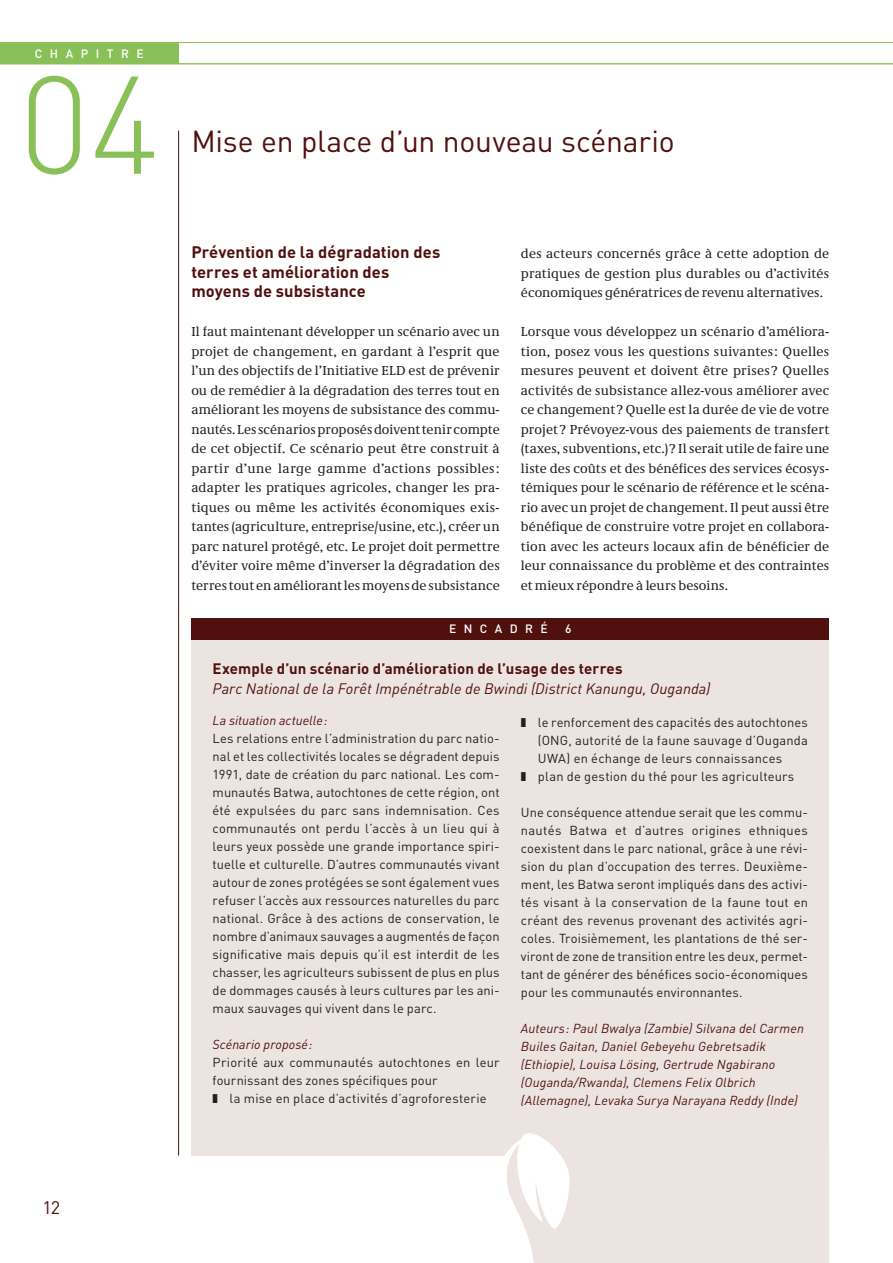
<style>
.page{position:relative;width:893px;height:1263px;background:#fff}
.page>*{position:absolute;margin:0;border:0;box-sizing:border-box;transform-origin:0 0}
.t1{font:300 136.5px "DIN";color:#8ac058}
.Headline{font:30px "DIN";letter-spacing:-.005em;color:#50100d}
.Zwischentitel{font:18px "DIN";color:#50100d}
.Zwischentitel-2{font:700 16.5px/19.5px "DIN";letter-spacing:.005em;color:#50100d}
.Kastenhead_rot{font:italic 15px "DIN";letter-spacing:.005em;color:#50100d}
.Kastenhead_rot-2{font:700 15px "DIN";letter-spacing:.01em;color:#50100d}
.Fließtext_fr{font:13.5px/19.5px "Neue Demos";letter-spacing:.01em;color:#231f20;text-align:justify}
.Kastenbody_1__Abs{font:12.9px/18px "DIN";letter-spacing:.015em;color:#231f20;text-align:justify}
.Kasten_Hervorhebung{font:italic 12.9px/18px "DIN";letter-spacing:.015em;color:#50100d}
.Kastenbody_1__Abs-2{font:italic 12.9px "DIN";letter-spacing:.005em;color:#50100d}
.t2{font:500 12px "DIN";letter-spacing:.62em;color:#fff}
</style>
<div class="page">
<hr style="left:0;top:42px;width:893px;height:1px;background:#8ac058">
<hr style="left:0;top:63px;width:893px;height:1px;background:#8ac058">
<div style="left:0;top:43px;width:179px;height:21px;background:#8ac058"></div>
<hr style="left:178px;top:131px;width:1px;height:1024px;background:#50100d">
<div style="left:191px;top:629px;width:638px;height:526px;background:#ebe4e1"></div>
<div style="left:191px;top:618px;width:638px;height:21px;background:#50100d"></div>
<svg style="left:469px;top:1133px;width:360px;height:130px"></svg>
<p class="t2" style="left:35px;top:46px;width:110px">CHAPITRE</p>
<h1 class="t1" style="left:19px;top:41px;width:142px">04</h1>
<p class="Zwischentitel" style="left:43px;top:1196px;width:19px">12</p>
<p class="Headline" style="left:191px;top:122px;width:485px">Mise en place d’un nouveau scénario</p>
<p class="Zwischentitel-2" style="left:191px;top:242px;width:251px">Prévention de la dégradation des terres et amélioration des moyens de subsistance</p>
<p class="Fließtext_fr" style="left:191px;top:322px;width:310px">Il faut maintenant développer un scénario avec un projet de changement, en gardant à l’esprit que l’un des objectifs de l’Initiative ELD est de prévenir ou de remédier à la dégradation des terres tout en améliorant les moyens de subsistance des commu&shy;nautés. Les scénarios proposés doivent tenir compte de cet objectif. Ce scénario peut être construit à partir d’une large gamme d’actions possibles: adapter les pratiques agricoles, changer les pra&shy;tiques ou même les activités économiques exis&shy;tantes (agriculture, entreprise/usine, etc.), créer un parc naturel protégé, etc. Le projet doit permettre d’éviter voire même d’inverser la dégradation des terres tout en améliorant les moyens de subsistance</p>
<p class="Fließtext_fr" style="left:521px;top:244px;width:310px">des acteurs concernés grâce à cette adoption de pratiques de gestion plus durables ou d’activités économiques génératrices de revenu alternatives.</p>
<p class="Fließtext_fr" style="left:521px;top:322px;width:310px">Lorsque vous développez un scénario d’améliora&shy;tion, posez vous les questions suivantes: Quelles mesures peuvent et doivent être prises? Quelles activités de subsistance allez-vous améliorer avec ce changement? Quelle est la durée de vie de votre projet? Prévoyez-vous des paiements de transfert (taxes, subventions, etc.)? Il serait utile de faire une liste des coûts et des bénéfices des services écosys&shy;témiques pour le scénario de référence et le scéna&shy;rio avec un projet de changement. Il peut aussi être bénéfique de construire votre projet en collabora&shy;tion avec les acteurs locaux afin de bénéficier de leur connaissance du problème et des contraintes et mieux répondre à leurs besoins.</p>
<p class="t2" style="left:449px;top:621px;width:100px">ENCADRÉ</p>
<p class="t2" style="left:565px;top:621px;width:8px">6</p>
<p class="Kastenhead_rot-2" style="left:213px;top:659px;width:411px">Exemple d’un scénario d’amélioration de l’usage des terres</p>
<p class="Kastenhead_rot" style="left:213px;top:679px;width:499px">Parc National de la Forêt Impénétrable de Bwindi (District Kanungu, Ouganda)</p>
<p class="Kastenbody_1__Abs-2" style="left:213px;top:712px;width:116px">La situation actuelle:</p>
<p class="Kastenbody_1__Abs" style="left:213px;top:729px;width:289px">Les relations entre l’administration du parc natio&shy;nal et les collectivités locales se dégradent depuis 1991, date de création du parc national. Les com&shy;munautés Batwa, autochtones de cette région, ont été expulsées du parc sans indemnisation. Ces communautés ont perdu l’accès à un lieu qui à leurs yeux possède une grande importance spiri&shy;tuelle et culturelle. D’autres communautés vivant autour de zones protégées se sont également vues refuser l’accès aux ressources naturelles du parc national. Grâce à des actions de conservation, le nombre d’animaux sauvages a augmentés de façon significative mais depuis qu’il est interdit de les chasser, les agriculteurs subissent de plus en plus de dommages causés à leurs cultures par les ani&shy;maux sauvages qui vivent dans le parc.</p>
<p class="Kastenbody_1__Abs-2" style="left:213px;top:1036px;width:101px">Scénario proposé:</p>
<p class="Kastenbody_1__Abs" style="left:213px;top:1053px;width:288px">Priorité aux communautés autochtones en leur fournissant des zones spécifiques pour</p>
<p class="Kastenbody_1__Abs" style="left:213px;top:1089px;width:276px">❚ la mise en place d’activités d’agroforesterie</p>
<p class="Kastenbody_1__Abs" style="left:538px;top:713px;width:272px;text-indent:-17px">❚ le renforcement des capacités des autochtones (ONG, autorité de la faune sauvage d’Ouganda UWA) en échange de leurs connaissances</p>
<p class="Kastenbody_1__Abs" style="left:521px;top:767px;width:275px">❚ plan de gestion du thé pour les agriculteurs</p>
<p class="Kastenbody_1__Abs" style="left:521px;top:803px;width:289px">Une conséquence attendue serait que les commu&shy;nautés Batwa et d’autres origines ethniques coexistent dans le parc national, grâce à une révi&shy;sion du plan d’occupation des terres. Deuxième&shy;ment, les Batwa seront impliqués dans des activi&shy;tés visant à la conservation de la faune tout en créant des revenus provenant des activités agri&shy;coles. Troisièmement, les plantations de thé ser&shy;viront de zone de transition entre les deux, permet&shy;tant de générer des bénéfices socio-économiques pour les communautés environnantes.</p>
<p class="Kasten_Hervorhebung" style="left:521px;top:1019px;width:285px">Auteurs: Paul Bwalya (Zambie) Silvana del Carmen Builes Gaitan, Daniel Gebeyehu Gebretsadik (Ethiopie), Louisa Lösing, Gertrude Ngabirano (Ouganda/Rwanda), Clemens Felix Olbrich (Allemagne), Levaka Surya Narayana Reddy (Inde)</p>
</div>
